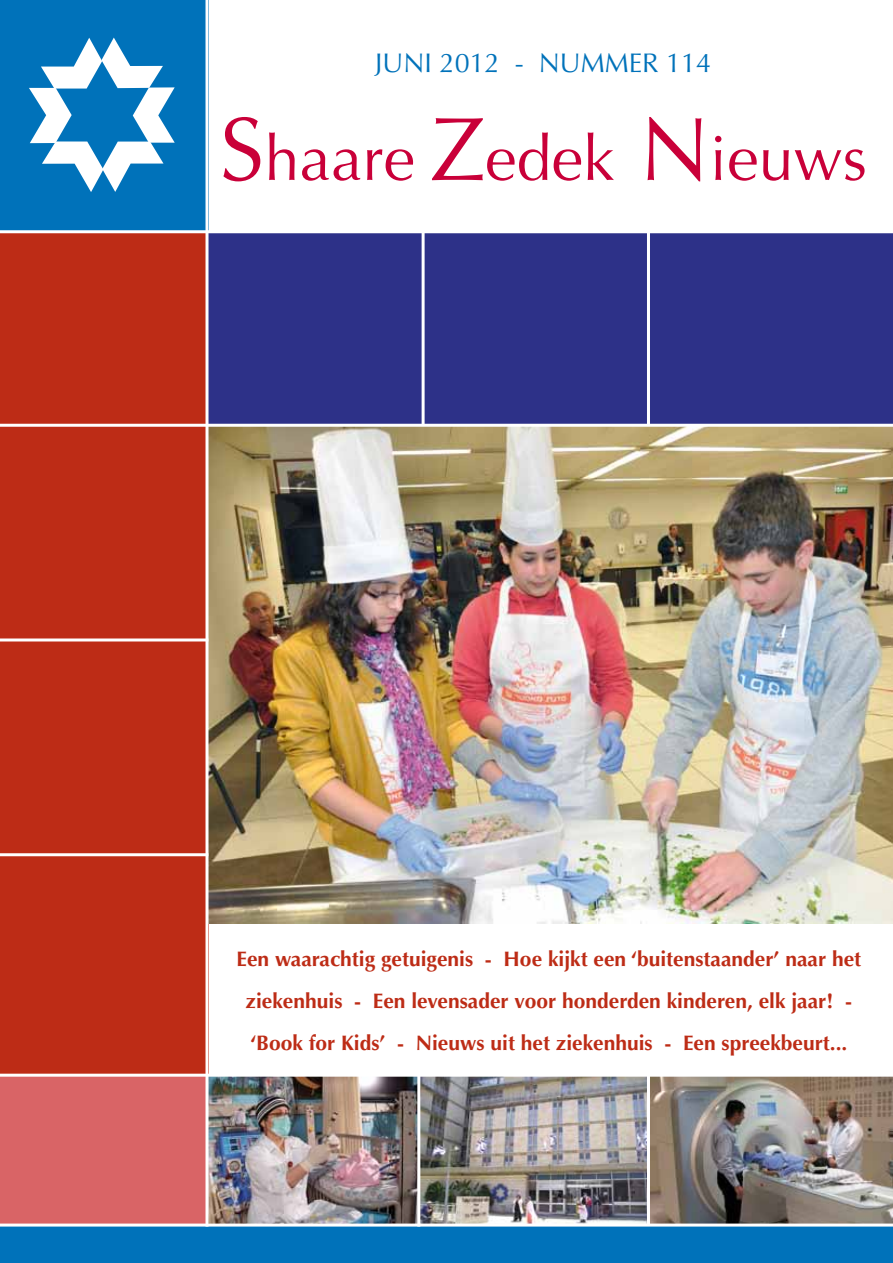
<style>
.page{position:relative;width:893px;height:1263px;background:#fff}
.page>*{position:absolute;margin:0;border:0;box-sizing:border-box;transform-origin:0 0}
.t1{font:63px "Optima";color:#c90039}
.t2{font:27px "Optima";color:#0072ba}
.t3{font:700 21px/42px "Optima";color:#bd2c16;text-align:center}
.s1{font-size:90px}
</style>
<div class="page">
<div style="left:0;top:0;width:208px;height:231px;background:#0072ba"></div>
<div style="left:0;top:231px;width:208px;height:847px;background:#bd2c16"></div>
<div style="left:0;top:1224px;width:893px;height:39px;background:#0072ba"></div>
<div style="left:0;top:1075px;width:208px;height:149px;background:#d96466"></div>
<img style="left:208px;top:1077px;width:209px;height:146px">
<img style="left:420px;top:1077px;width:227px;height:146px">
<img style="left:650px;top:1077px;width:243px;height:146px">
<div style="left:208px;top:233px;width:685px;height:193px;background:#2d3188"></div>
<img style="left:208px;top:427px;width:685px;height:496px">
<svg style="left:29px;top:38px;width:146px;height:154px"></svg>
<hr style="left:0;top:230px;width:893px;height:3px;background:#fff">
<hr style="left:0;top:424px;width:893px;height:3px;background:#fff">
<hr style="left:0;top:638px;width:208px;height:3px;background:#fff">
<hr style="left:0;top:853px;width:208px;height:3px;background:#fff">
<hr style="left:0;top:1074px;width:893px;height:3px;background:#fff">
<hr style="left:0;top:1223px;width:893px;height:3px;background:#fff">
<hr style="left:205px;top:0;width:3px;height:1226px;background:#fff">
<hr style="left:422px;top:223px;width:3px;height:203px;background:#fff">
<hr style="left:647px;top:223px;width:3px;height:203px;background:#fff">
<p class="t2" style="left:375px;top:47px;width:338px">JUNI 2012 - NUMMER 114</p>
<h1 class="t1" style="left:219px;top:122px;width:649px"><span class="s1">S</span>haare <span class="s1">Z</span>edek <span class="s1">N</span>ieuws</h1>
<p class="t3" style="left:237px;top:938px;width:626px">Een waarachtig getuigenis - Hoe kijkt een ‘buitenstaander’ naar het ziekenhuis - Een levensader voor honderden kinderen, elk jaar! - ‘Book for Kids’ - Nieuws uit het ziekenhuis - Een spreekbeurt...</p>
</div>
